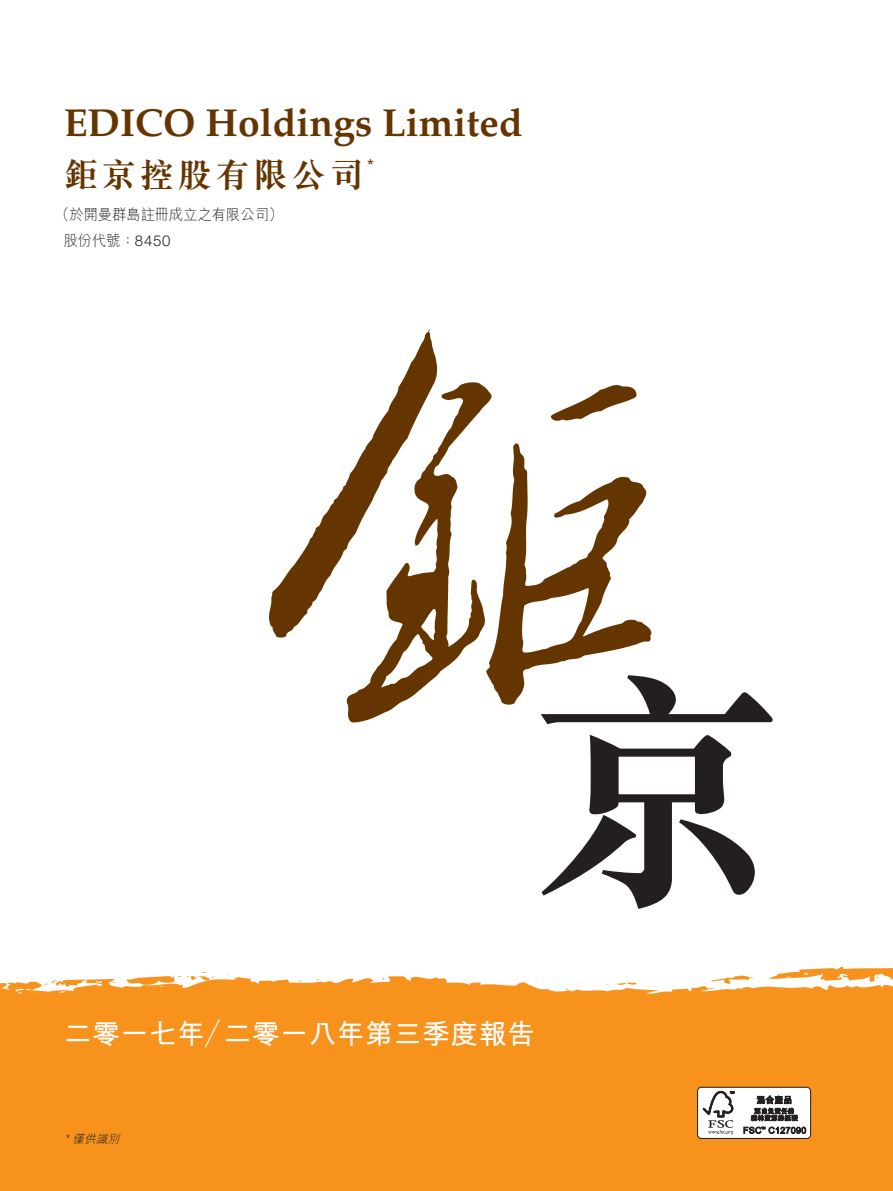
<style>
.page{position:relative;width:893px;height:1191px;background:#fff}
.page>*{position:absolute;margin:0;border:0;box-sizing:border-box;transform-origin:0 0}
.t1{font:700 39px "Palatino LT Std";color:#653500}
.t2{font:700 34.5px "M Sung HK";letter-spacing:.1em;color:#653500}
.t3{font:700 27.75px "M Hei HK";letter-spacing:.02em;color:#fff}
.t4{font:300 15px "M Hei HK";color:#231f20;scale:.95 1}
.t5{font:italic 300 11.55px "M Hei HK";color:#231f20}
.s1{font-family:"Helvetica Neue LT Std"}
.s2{font-family:"Helvetica Neue LT Std";font-style:normal;font-size:12px}
</style>
<div class="page">
<svg style="left:0;top:966px;width:893px;height:225px;fill:#f7931d"></svg>
<svg style="left:45px;top:980px;width:13px;height:4px"></svg>
<svg style="left:127px;top:972px;width:87px;height:14px"></svg>
<svg style="left:269px;top:328px;width:169px;height:310px"></svg>
<svg style="left:344px;top:380px;width:148px;height:343px"></svg>
<svg style="left:551px;top:385px;width:86px;height:36px"></svg>
<svg style="left:445px;top:437px;width:207px;height:270px"></svg>
<svg style="left:541px;top:675px;width:232px;height:234px"></svg>
<div style="left:697px;top:1087px;width:114px;height:51px;background:#fff;border-radius:4px"></div>
<div style="left:697px;top:1086px;width:114px;height:52px;border:1px solid #231f20;border-radius:4px"></div>
<svg style="left:703px;top:1090px;width:31px;height:44px"></svg>
<svg style="left:751px;top:1095px;width:46px;height:25px"></svg>
<svg style="left:743px;top:1126px;width:63px;height:7px"></svg>
<h1 class="t1" style="left:64px;top:100px;width:461px">EDICO Holdings Limited</h1>
<h2 class="t2" style="left:64px;top:158px;width:312px">鉅京控股有限公司<sup>*</sup></h2>
<p class="t4" style="left:55px;top:207px;width:241px">（於開曼群島註冊成立之有限公司）</p>
<p class="t4" style="left:64px;top:233px;width:114px">股份代號：<span class="s1">8450</span></p>
<h3 class="t3" style="left:64px;top:1013px;width:473px">二零一七年／二零一八年第三季度報告</h3>
<p class="t5" style="left:66px;top:1133px;width:58px"><span class="s2">*</span> 僅供識別</p>
</div>
